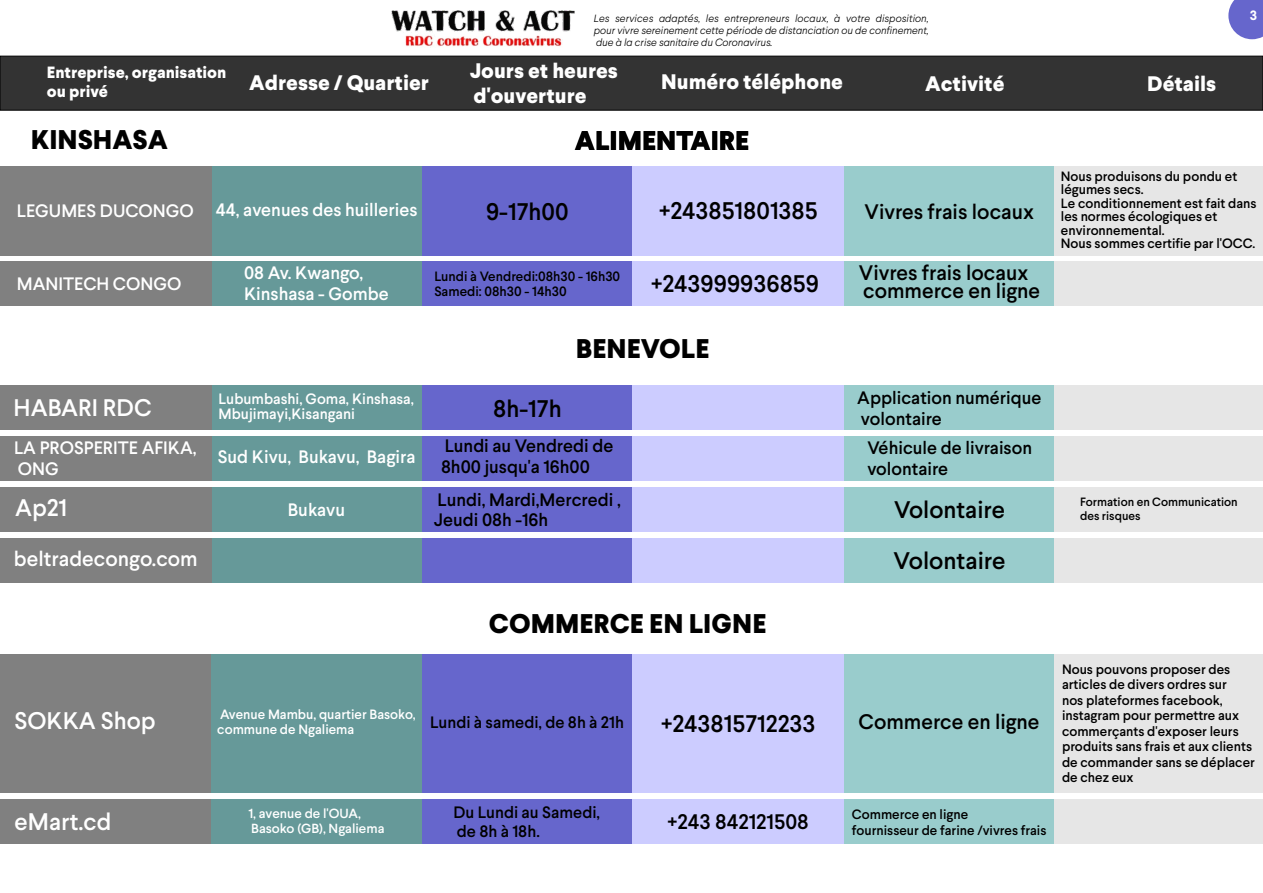
<style>
.page{position:relative;width:1263px;height:893px;background:#fff}
.page>*{position:absolute;margin:0;border:0;box-sizing:border-box;transform-origin:0 0}
.t1{font:800 27px "Larsseit";color:#000}
.t2{font:500 24px/51.4px "Larsseit";color:#000}
.t3{font:500 24px "Larsseit";color:#fff}
.t4{font:500 21px/21px "Larsseit";color:#000}
.t5{font:800 21px/24.6px "Larsseit";color:#fff}
.t6{font:500 21px "Larsseit";color:#fff}
.t7{font:500 18px/20.7px "Larsseit";color:#000}
.t8{font:500 18px/21px "Larsseit";color:#fff}
.t9{font:500 16.5px/18.9px "Larsseit";color:#000}
.t10{font:800 16.35px/19px "Larsseit";color:#fff}
.t11{font:500 15px/15px "Larsseit";color:#fff}
.t12{font:500 13.5px/15.6px "Larsseit";color:#000}
.t13{font:500 13.5px/15px "Larsseit";color:#fff}
.t14{font:700 13.5px "Larsseit";color:#fff}
.t15{font:500 13.2px/15px "Larsseit";color:#fff}
.t16{font:500 12px/13.8px "Larsseit";color:#000}
.t17{font:italic 300 10.5px/11.9px "Larsseit";color:#000;text-align:justify}
</style>
<div class="page">
<div style="left:211px;top:166px;width:211px;height:90px;background:#699"></div>
<div style="left:422px;top:166px;width:211px;height:90px;background:#66c"></div>
<div style="left:633px;top:166px;width:211px;height:90px;background:#ccf"></div>
<div style="left:844px;top:166px;width:210px;height:90px;background:#9cc"></div>
<div style="left:1054px;top:166px;width:209px;height:90px;background:#e6e6e6"></div>
<div style="left:0;top:166px;width:211px;height:90px;background:#808080"></div>
<div style="left:211px;top:261px;width:211px;height:45px;background:#699"></div>
<div style="left:422px;top:261px;width:211px;height:45px;background:#66c"></div>
<div style="left:633px;top:261px;width:211px;height:45px;background:#ccf"></div>
<div style="left:844px;top:261px;width:210px;height:45px;background:#9cc"></div>
<div style="left:1054px;top:261px;width:209px;height:45px;background:#e6e6e6"></div>
<div style="left:0;top:261px;width:211px;height:45px;background:#808080"></div>
<div style="left:211px;top:386px;width:211px;height:44px;background:#699"></div>
<div style="left:422px;top:386px;width:211px;height:44px;background:#66c"></div>
<div style="left:633px;top:386px;width:211px;height:44px;background:#ccf"></div>
<div style="left:844px;top:386px;width:210px;height:44px;background:#9cc"></div>
<div style="left:1054px;top:386px;width:209px;height:44px;background:#e6e6e6"></div>
<div style="left:0;top:386px;width:211px;height:44px;background:#808080"></div>
<div style="left:211px;top:436px;width:211px;height:44px;background:#699"></div>
<div style="left:422px;top:436px;width:211px;height:44px;background:#66c"></div>
<div style="left:633px;top:436px;width:211px;height:44px;background:#ccf"></div>
<div style="left:844px;top:436px;width:210px;height:44px;background:#9cc"></div>
<div style="left:1054px;top:436px;width:209px;height:44px;background:#e6e6e6"></div>
<div style="left:0;top:436px;width:211px;height:44px;background:#808080"></div>
<div style="left:211px;top:487px;width:211px;height:45px;background:#699"></div>
<div style="left:422px;top:487px;width:211px;height:45px;background:#66c"></div>
<div style="left:633px;top:487px;width:211px;height:45px;background:#ccf"></div>
<div style="left:844px;top:487px;width:210px;height:45px;background:#9cc"></div>
<div style="left:1054px;top:487px;width:209px;height:45px;background:#e6e6e6"></div>
<div style="left:0;top:487px;width:211px;height:45px;background:#808080"></div>
<div style="left:211px;top:538px;width:211px;height:44px;background:#699"></div>
<div style="left:422px;top:538px;width:211px;height:44px;background:#66c"></div>
<div style="left:633px;top:538px;width:211px;height:44px;background:#ccf"></div>
<div style="left:844px;top:538px;width:210px;height:44px;background:#9cc"></div>
<div style="left:1054px;top:538px;width:209px;height:44px;background:#e6e6e6"></div>
<div style="left:0;top:538px;width:211px;height:44px;background:#808080"></div>
<div style="left:211px;top:654px;width:211px;height:139px;background:#699"></div>
<div style="left:422px;top:654px;width:210px;height:139px;background:#66c"></div>
<div style="left:632px;top:654px;width:212px;height:139px;background:#ccf"></div>
<div style="left:844px;top:654px;width:210px;height:139px;background:#9cc"></div>
<div style="left:1054px;top:654px;width:209px;height:139px;background:#e6e6e6"></div>
<div style="left:0;top:654px;width:211px;height:139px;background:#808080"></div>
<div style="left:211px;top:800px;width:211px;height:44px;background:#699"></div>
<div style="left:422px;top:800px;width:210px;height:44px;background:#66c"></div>
<div style="left:632px;top:800px;width:212px;height:44px;background:#ccf"></div>
<div style="left:844px;top:800px;width:210px;height:44px;background:#9cc"></div>
<div style="left:1054px;top:800px;width:209px;height:44px;background:#e6e6e6"></div>
<div style="left:0;top:800px;width:211px;height:44px;background:#808080"></div>
<svg style="left:0;top:55px;width:1263px;height:56px;fill:#333"></svg>
<img style="left:391px;top:10px;width:184px;height:37px">
<svg style="left:1228px;top:0;width:35px;height:39px"></svg>
<p class="t17" style="left:594px;top:14px;width:336px">Les services adaptés, les entrepreneurs locaux, à votre disposition, pour vivre sereinement cette période de distanciation ou de confinement, due à la crise sanitaire du Coronavirus.</p>
<p class="t10" style="left:47px;top:64px;width:181px">Entreprise, organisation ou privé</p>
<h3 class="t5" style="left:470px;top:61px;width:150px">Jours et heures d'ouverture</h3>
<h3 class="t5" style="left:249px;top:72px;width:181px">Adresse / Quartier</h3>
<h3 class="t5" style="left:661px;top:71px;width:183px">Numéro téléphone</h3>
<h3 class="t5" style="left:925px;top:73px;width:81px">Activité</h3>
<h3 class="t5" style="left:1147px;top:73px;width:70px">Détails</h3>
<h1 class="t1" style="left:31px;top:129px;width:139px">KINSHASA</h1>
<h1 class="t1" style="left:575px;top:130px;width:176px">ALIMENTAIRE</h1>
<p class="t14" style="left:1250px;top:11px;width:9px">3</p>
<h3 class="t8" style="left:216px;top:201px;width:203px">44, avenues des huilleries</h3>
<h2 class="t2" style="left:486px;top:188px;width:84px">9-17h00</h2>
<h3 class="t8" style="left:17px;top:202px;width:179px">LEGUMES DUCONGO</h3>
<h2 class="t2" style="left:659px;top:188px;width:160px">+243851801385</h2>
<h3 class="t4" style="left:864px;top:203px;width:171px">Vivres frais locaux</h3>
<h2 class="t2" style="left:651px;top:260px;width:169px">+243999936859</h2>
<h3 class="t4" style="left:859px;top:265px;width:183px;line-height:18px">Vivres frais locaux commerce en ligne</h3>
<h2 class="t3" style="left:54px;top:274px;width:103px">BRALIMA</h2>
<h3 class="t4" style="left:665px;top:264px;width:148px">+243 999956155 +243 990107187</h3>
<h2 class="t2" style="left:901px;top:260px;width:95px">Boissons</h2>
<h3 class="t8" style="left:244px;top:264px;width:146px">08 Av. Kwango,<br>Kinshasa - Gombe</h3>
<p class="t12" style="left:434px;top:269px;width:187px">Lundi à Vendredi:08h30 - 16h30<br>Samedi: 08h30 - 14h30</p>
<h3 class="t8" style="left:17px;top:275px;width:166px">MANITECH CONGO</h3>
<h1 class="t1" style="left:576px;top:338px;width:135px">BENEVOLE</h1>
<p class="t12" style="left:1061px;top:171px;width:197px;line-height:13.5px">Nous produisons du pondu et légumes secs.<br>Le conditionnement est fait dans les normes écologiques et environnemental.<br>Nous sommes certifie par l'OCC.</p>
<h3 class="t7" style="left:857px;top:389px;width:186px">Application numérique volontaire</h3>
<h3 class="t7" style="left:867px;top:439px;width:166px">Véhicule de livraison volontaire</h3>
<h2 class="t2" style="left:894px;top:486px;width:113px">Volontaire</h2>
<p class="t16" style="left:1080px;top:496px;width:159px">Formation en Communication des risques</p>
<h2 class="t2" style="left:893px;top:537px;width:114px">Volontaire</h2>
<p class="t11" style="left:219px;top:393px;width:197px">Lubumbashi, Goma, Kinshasa,<br>Mbujimayi,Kisangani</p>
<h2 class="t2" style="left:493px;top:385px;width:70px">8h-17h</h2>
<h3 class="t8" style="left:218px;top:447px;width:199px">Sud Kivu, Bukavu, Bagira</h3>
<h3 class="t7" style="left:441px;top:437px;width:174px">Lundi au Vendredi de<br>8h00 jusqu'a 16h00</h3>
<h3 class="t8" style="left:288px;top:501px;width:59px">Bukavu</h3>
<h3 class="t7" style="left:434px;top:491px;width:188px">Lundi, Mardi,Mercredi ,<br>Jeudi 08h -16h</h3>
<h2 class="t3" style="left:54px;top:399px;width:103px">BRALIMA</h2>
<h2 class="t2" style="left:902px;top:385px;width:95px">Boissons</h2>
<h2 class="t3" style="left:54px;top:449px;width:103px">BRALIMA</h2>
<h2 class="t2" style="left:901px;top:435px;width:96px">Boissons<br>Boissons</h2>
<h2 class="t3" style="left:14px;top:399px;width:140px">HABARI RDC</h2>
<h3 class="t8" style="left:14px;top:439px;width:184px">LA PROSPERITE AFIKA,<br>ONG</h3>
<h2 class="t3" style="left:15px;top:498px;width:54px">Ap21</h2>
<h3 class="t6" style="left:14px;top:550px;width:185px">beltradecongo.com</h3>
<h3 class="t4" style="left:1065px;top:501px;width:186px">Livraison à domicile</h3>
<h2 class="t3" style="left:54px;top:551px;width:103px">BRALIMA</h2>
<h2 class="t2" style="left:901px;top:537px;width:95px">Boissons</h2>
<h1 class="t1" style="left:489px;top:613px;width:279px">COMMERCE EN LIGNE</h1>
<p class="t13" style="left:217px;top:708px;width:200px">Avenue Mambu, quartier Basoko, commune de Ngaliema</p>
<p class="t9" style="left:430px;top:714px;width:195px">Lundi à samedi, de 8h à 21h</p>
<h2 class="t3" style="left:15px;top:712px;width:143px">SOKKA Shop</h2>
<h2 class="t2" style="left:661px;top:700px;width:156px">+243815712233</h2>
<h3 class="t4" style="left:859px;top:713px;width:182px">Commerce en ligne</h3>
<h2 class="t3" style="left:53px;top:813px;width:103px">BRALIMA</h2>
<h3 class="t4" style="left:665px;top:803px;width:148px">+243 999956155 +243 990107187</h3>
<p class="t15" style="left:248px;top:807px;width:138px">1, avenue de l'OUA,<br>Basoko (GB), Ngaliema</p>
<p class="t9" style="left:453px;top:805px;width:148px">Du Lundi au Samedi, de 8h à 18h.</p>
<p class="t12" style="left:852px;top:808px;width:196px">Commerce en ligne<br>fournisseur de farine /vivres frais</p>
<h2 class="t3" style="left:15px;top:813px;width:98px">eMart.cd</h2>
<h3 class="t4" style="left:668px;top:813px;width:143px">+243 842121508</h3>
<h2 class="t2" style="left:901px;top:799px;width:95px">Boissons</h2>
<p class="t12" style="left:1062px;top:662px;width:194px">Nous pouvons proposer des articles de divers ordres sur<br>nos plateformes facebook, instagram pour permettre aux commerçants d'exposer leurs produits sans frais et aux clients de commander sans se déplacer de chez eux</p>
</div>
